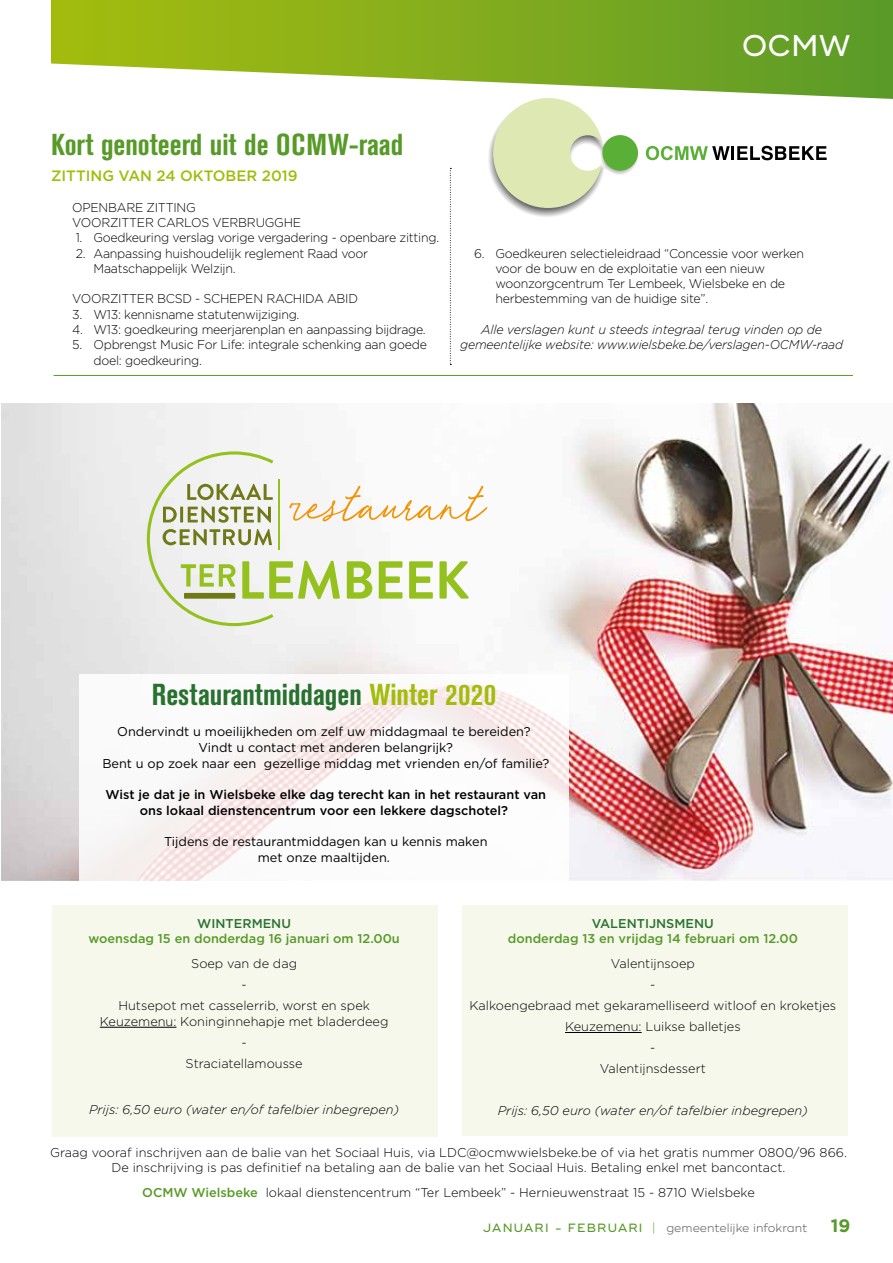
<style>
.page{position:relative;width:893px;height:1263px;background:#fff}
.page>*{position:absolute;margin:0;border:0;box-sizing:border-box;transform-origin:0 0}
.t1{font:700 condensed 30px "Akzidenz Grotesk BE";color:#297130}
.t2{font:700 condensed 30px "Akzidenz Grotesk BE";color:#579a28}
.t3{font:500 30px "Ridley Grotesk";color:#fff}
.t4{font:700 18px "Gotham";color:#579a28}
.t5{font:500 15px "Gotham";color:#a2bc0c}
.t6{font:300 12.75px/15.3px "Gotham";letter-spacing:-.02em;color:#000}
.t7{font:300 12.75px/21px "Gotham";color:#000;text-align:center}
.t8{font:12.75px/15.8px "Gotham";color:#000;text-align:center}
.t9{font:italic 300 12.75px/15.3px "Gotham";letter-spacing:-.01em;color:#000;text-align:center}
.t10{font:500 12.75px/15.8px "Gotham";color:#000;text-align:center}
.t11{font:500 12.75px "Gotham";color:#579a28}
.t12{font:500 12.75px "Gotham";color:#297130}
.t13{font:300 12px "Ridley Grotesk";color:#575756}
.s1{color:#a2bc0c}
.s2{font-weight:500;color:#579a28}
.s3{font-family:"Gotham";color:#579a28}
</style>
<div class="page">
<svg style="left:51px;top:0;width:842px;height:99px"></svg>
<svg style="left:488px;top:98px;width:152px;height:119px"></svg>
<div style="left:602px;top:135px;width:36px;height:36px;background:#5ab036;border-radius:50%"></div>
<svg style="left:646px;top:146px;width:84px;height:14px"></svg>
<hr style="left:731px;top:146px;width:3px;height:14px;background:#000">
<svg style="left:737px;top:146px;width:90px;height:14px"></svg>
<hr style="left:54px;top:375px;width:799px;height:1px;background:#579a28">
<div style="left:462px;top:905px;width:386px;height:230px;background:#f6f8ec"></div>
<div style="left:52px;top:905px;width:386px;height:231px;background:#f6f8ec"></div>
<img style="left:1px;top:404px;width:892px;height:476px">
<svg style="left:147px;top:451px;width:340px;height:175px"></svg>
<svg style="left:79px;top:674px;width:490px;height:207px"></svg>
<hr style="left:100px;top:1027px;width:76px;height:1px;background:#000">
<hr style="left:565px;top:1032px;width:77px;height:1px;background:#000">
<svg style="left:450px;top:168px;width:1px;height:197px"></svg>
<h1 class="t3" style="left:742px;top:28px;width:110px">OCMW</h1>
<h1 class="t3" style="left:664px;top:28px;width:188px">ondernemen</h1>
<h1 class="t2" style="left:51px;top:128px;width:354px">Kort genoteerd uit de OCMW-raad</h1>
<p class="t5" style="left:51px;top:166px;width:248px">ZITTING VAN 24 OKTOBER 2019</p>
<p class="t6" style="left:72px;top:199px;width:230px">OPENBARE ZITTING<br>VOORZITTER CARLOS VERBRUGGHE</p>
<p class="t6" style="left:76px;top:230px;width:365px">1. Goedkeuring verslag vorige vergadering - openbare zitting.</p>
<p class="t6" style="left:94px;top:245px;width:276px;text-indent:-18px">2. Aanpassing huishoudelijk reglement Raad voor<br>Maatschappelijk Welzijn.</p>
<p class="t6" style="left:72px;top:291px;width:287px">VOORZITTER BCSD - SCHEPEN RACHIDA ABID</p>
<p class="t6" style="left:72px;top:306px;width:229px">3. W13: kennisname statutenwijziging.</p>
<p class="t6" style="left:72px;top:322px;width:355px">4. W13: goedkeuring meerjarenplan en aanpassing bijdrage.</p>
<p class="t6" style="left:94px;top:337px;width:335px;text-indent:-21px">5. Opbrengst Music For Life: integrale schenking aan goede doel: goedkeuring.</p>
<p class="t6" style="left:495px;top:245px;width:310px;text-indent:-21px">6. Goedkeuren selectieleidraad “Concessie voor werken voor de bouw en de exploitatie van een nieuw woonzorgcentrum Ter Lembeek, Wielsbeke en de herbestemming van de huidige site”.</p>
<p class="t9" style="left:460px;top:322px;width:384px">Alle verslagen kunt u steeds integraal terug vinden op de gemeentelijke website: www.wielsbeke.be/verslagen-OCMW-raad</p>
<h1 class="t1" style="left:152px;top:677px;width:346px">Restaurantmiddagen <span class="s1">Winter 2020</span></h1>
<p class="t8" style="left:102px;top:723px;width:448px">Ondervindt u moeilijkheden om zelf uw middagmaal te bereiden?<br>Vindt u contact met anderen belangrijk?<br>Bent u op zoek naar een gezellige middag met vrienden en/of familie?</p>
<p class="t10" style="left:106px;top:786px;width:442px">Wist je dat je in Wielsbeke elke dag terecht kan in het restaurant van ons lokaal dienstencentrum voor een lekkere dagschotel?</p>
<p class="t8" style="left:164px;top:834px;width:325px">Tijdens de restaurantmiddagen kan u kennis maken met onze maaltijden.</p>
<p class="t12" style="left:592px;top:915px;width:123px">VALENTIJNSMENU</p>
<p class="t11" style="left:508px;top:930px;width:292px">donderdag 13 en vrijdag 14 februari om 12.00</p>
<p class="t7" style="left:470px;top:953px;width:368px">Valentijnsoep<br>-<br>Kalkoengebraad met gekaramelliseerd witloof en kroketjes<br>Keuzemenu: Luikse balletjes<br>-<br>Valentijnsdessert</p>
<p class="t9" style="left:498px;top:1103px;width:312px">Prijs: 6,50 euro (water en/of tafelbier inbegrepen)</p>
<p class="t7" style="left:50px;top:1144px;width:798px;line-height:15.8px">Graag vooraf inschrijven aan de balie van het Sociaal Huis, via LDC@ocmwwielsbeke.be of via het gratis nummer 0800/96 866.<br>De inschrijving is pas definitief na betaling aan de balie van het Sociaal Huis. Betaling enkel met bancontact.</p>
<p class="t7" style="left:142px;top:1182px;width:614px"><span class="s2">OCMW Wielsbeke</span> lokaal dienstencentrum “Ter Lembeek” - Hernieuwenstraat 15 - 8710 Wielsbeke</p>
<p class="t12" style="left:197px;top:915px;width:95px">WINTERMENU</p>
<p class="t11" style="left:88px;top:930px;width:313px">woensdag 15 en donderdag 16 januari om 12.00u</p>
<p class="t7" style="left:118px;top:953px;width:253px">Soep van de dag<br>-<br>Hutsepot met casselerrib, worst en spek</p>
<p class="t7" style="left:100px;top:1010px;width:290px">Keuzemenu: Koninginnehapje met bladerdeeg -<br>Straciatellamousse</p>
<p class="t9" style="left:89px;top:1101px;width:312px">Prijs: 6,50 euro (water en/of tafelbier inbegrepen)</p>
<p class="t13" style="left:483px;top:1221px;width:326px"><span class="s2">JANUARI - FEBRUARI</span> <span class="s3">|</span> gemeentelijke infokrant</p>
<h2 class="t4" style="left:831px;top:1214px;width:21px">19</h2>
</div>
